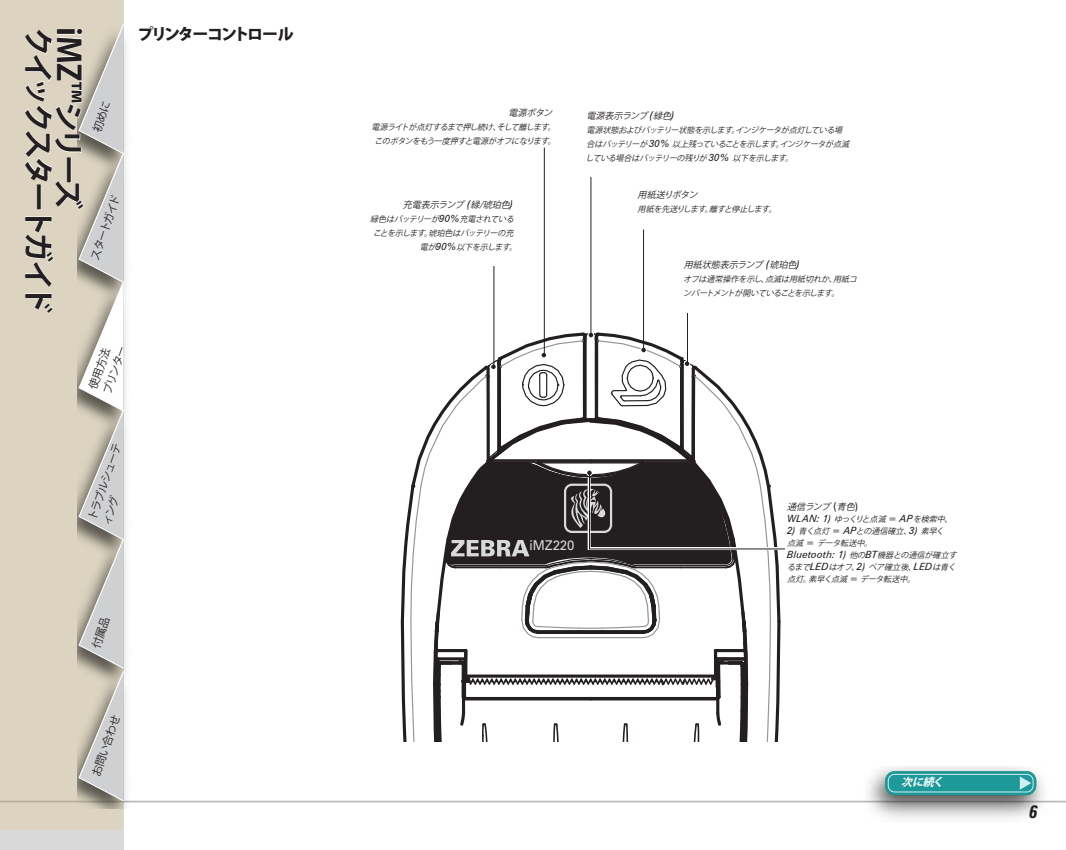
<style>
.page{position:relative;width:1066px;height:850px;background:#fff}
.page>*{position:absolute;margin:0;border:0;box-sizing:border-box;transform-origin:0 0}
.t1{font:700 31.9px "Koz Go Pro";color:#231f20}
.t2{font:700 30px "Koz Go Pro";letter-spacing:-.14em;color:#231f20}
.t3{font:italic 700 condensed 18px "Zurich BT";color:#231f20}
.t4{font:800 16px "Koz Go Pro";letter-spacing:-.13em;color:#231f20}
.t5{font:13.5px "Zurich BT";color:#d8d9d9}
.t6{font:11px/15px "Koz Go Pro";color:#231f20}
.t7{font:italic 700 11px "Koz Go Pro";color:#fff}
.t8{font:italic 10px "Zurich BT";letter-spacing:.01em;color:#231f20}
.t9{font:italic 9px "Koz Go Pro";color:#231f20}
.t10{font:italic 8px/14px "Koz Go Pro";color:#231f20}
.s1{font-size:30px}
.s2{font-family:"Zurich BT";font-size:11px}
.s3{font-family:"Zurich BT";font-size:10px}
.s4{font-family:"Zurich BT";font-style:normal;font-size:11px}
.s5{font-family:"Koz Go Pro";font-size:8px}
</style>
<div class="page">
<hr style="left:0;top:800px;width:1066px;height:2px;background:#231f20">
<svg style="left:0;top:0;width:123px;height:850px;background:#dbd4c3"></svg>
<img style="left:863px;top:766px;width:190px;height:52px">
<div style="left:885px;top:771px;width:151px;height:24px;background:#1e9999;border-radius:10px"></div>
<div style="left:887px;top:774px;width:146px;height:18px;border:1px solid #d2edf4;border-radius:6px"></div>
<svg style="left:1019px;top:776px;width:12px;height:13px"></svg>
<img style="left:77px;top:18px;width:46px;height:5px">
<img style="left:77px;top:802px;width:46px;height:6px">
<img style="left:125px;top:275px;width:1px;height:129px">
<img style="left:123px;top:665px;width:9px;height:143px">
<hr style="left:544px;top:147px;width:1px;height:208px;background:#231f20">
<hr style="left:643px;top:229px;width:1px;height:120px;background:#231f20">
<hr style="left:493px;top:259px;width:1px;height:107px;background:#231f20">
<div style="left:366px;top:198px;width:149px;height:67px;background:#fff"></div>
<hr style="left:687px;top:309px;width:1px;height:54px;background:#231f20">
<svg style="left:401px;top:332px;width:387px;height:471px"></svg>
<hr style="left:590px;top:177px;width:1px;height:158px;background:#231f20">
<div style="left:785px;top:499px;width:179px;height:103px;background:#fff"></div>
<svg style="left:24px;top:23px;width:101px;height:779px;background:#d4cec2"></svg>
<h1 class="t1" style="left:89px;top:27px;width:183px;rotate:90deg">iMZ™<span class="s1">シリーズ</span></h1>
<h2 class="t2" style="left:57px;top:27px;width:288px;rotate:90deg">クイックスタートガイド</h2>
<h3 class="t6" style="left:88px;top:257px;width:70px;rotate:-71deg">スタートガイド</h3>
<h3 class="t6" style="left:86px;top:387px;width:52px;rotate:-71deg">使用方法プリンター</h3>
<h3 class="t4" style="left:137px;top:24px;width:158px">プリンターコントロール</h3>
<h3 class="t6" style="left:85px;top:517px;width:82px;rotate:-71deg">トラブルシューティング</h3>
<h3 class="t6" style="left:89px;top:773px;width:66px;rotate:-71deg">お問い合わせ</h3>
<p class="t9" style="left:508px;top:107px;width:48px">電源ボタン</p>
<p class="t10" style="left:371px;top:120px;width:188px;text-align:center">電源ライトが点灯するまで押し続け、そして離します。このボタンをもう一度押すと電源がオフになります。</p>
<p class="t9" style="left:586px;top:110px;width:90px">電源表示ランプ <span class="s2">(</span> 緑色<span class="s2">)</span></p>
<p class="t10" style="left:585px;top:123px;width:267px">電源状態およびバッテリー状態を示します。インジケータが点灯している場合はバッテリーが <span class="s3">3 0 %</span> 以上残っていることを示します。インジケータが点滅している場合はバッテリーの残りが <span class="s3">3 0 %</span> 以下を示します。</p>
<p class="t9" style="left:637px;top:188px;width:64px">用紙送りボタン</p>
<p class="t9" style="left:403px;top:199px;width:112px">充電表示ランプ <span class="s2">(</span> 緑/琥珀色<span class="s2">)</span></p>
<p class="t10" style="left:637px;top:202px;width:143px">用紙を先送りします。離すと停止します。</p>
<p class="t10" style="left:370px;top:212px;width:147px">緑色はバッテリーが<span class="s3">9 0 %</span> 充電されている</p>
<p class="t10" style="left:373px;top:226px;width:144px">ことを示します。琥珀色はバッテリーの充</p>
<p class="t10" style="left:420px;top:240px;width:101px">電が<span class="s3">9 0 %</span> 以下を示します。</p>
<p class="t9" style="left:683px;top:259px;width:118px">用紙状態表示ランプ <span class="s2">(</span> 琥珀色<span class="s2">)</span></p>
<p class="t10" style="left:683px;top:272px;width:177px">オフは通常操作を示し、点滅は用紙切れか、用紙コンパートメントが開いていることを示します。</p>
<h3 class="t5" style="left:529px;top:536px;width:47px">iMZ220</h3>
<p class="t9" style="left:787px;top:500px;width:72px">通信ランプ <span class="s4">(</span> 青色<span class="s4">)</span></p>
<p class="t10" style="left:787px;top:512px;width:169px"><span class="s3">WL A N: 1)</span> ゆっくりと点滅 <span class="s3">= A P</span> を検索中、</p>
<p class="t10" style="left:787px;top:525px;width:161px;line-height:12px"><span class="s3">2)</span> 青く点灯 <span class="s3">= A P</span> との通信確立、<span class="s3">3)</span> 素早く点滅 <span class="s3">=</span> データ転送中。</p>
<p class="t8" style="left:787px;top:548px;width:174px">Bluetooth: 1) <span class="s5">他の</span>BT<span class="s5">機器との通信が確立す</span></p>
<p class="t10" style="left:787px;top:561px;width:173px;line-height:12px">るまで<span class="s3">L ED</span> はオフ、<span class="s3">2)</span> ペア確立後、<span class="s3">L ED</span> は青く点灯。素早く点滅 <span class="s3">=</span> データ転送中。</p>
<h3 class="t7" style="left:901px;top:774px;width:47px">次に続く</h3>
<h3 class="t3" style="left:1029px;top:800px;width:10px">6</h3>
</div>
